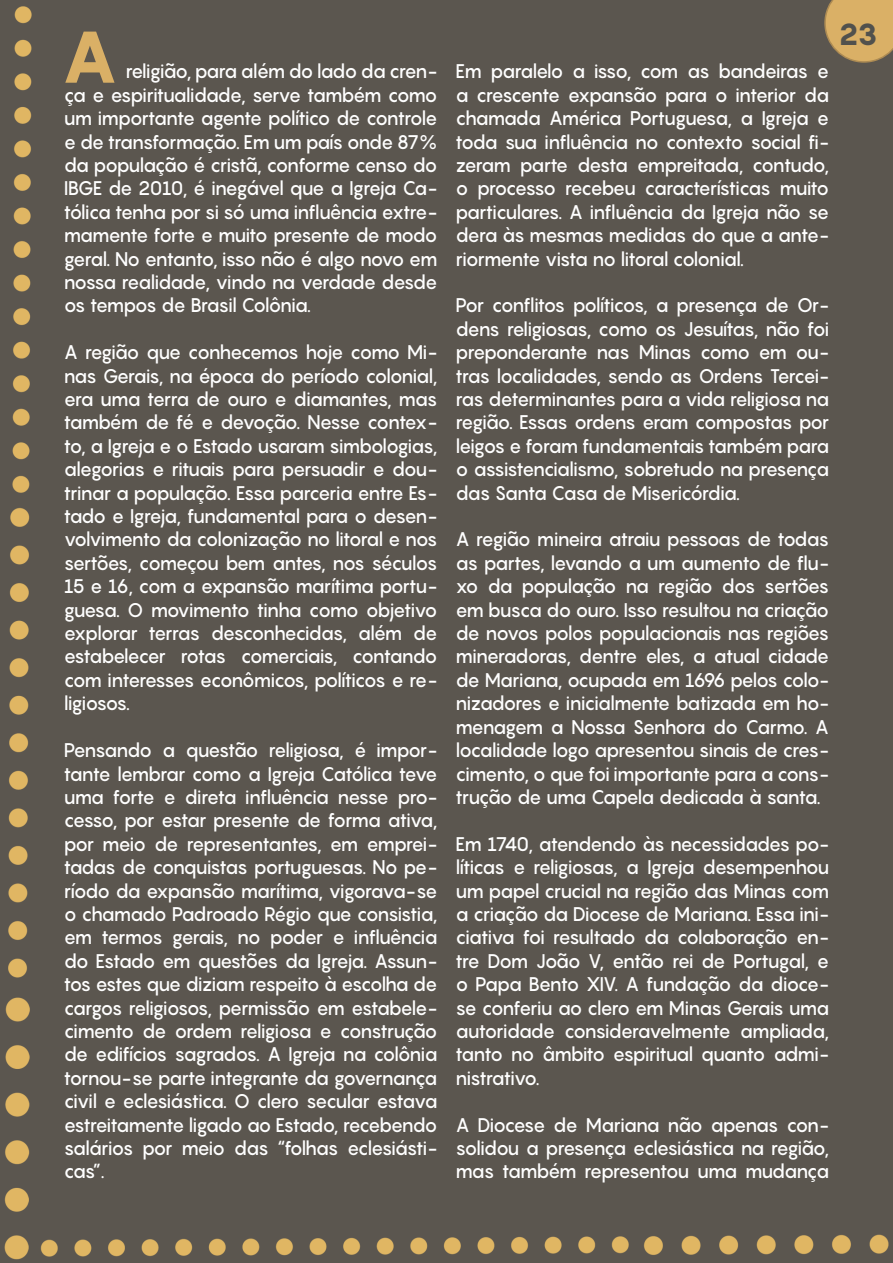
<style>
.page{position:relative;width:893px;height:1263px;background:#5b564f}
.page>*{position:absolute;margin:0;border:0;box-sizing:border-box;transform-origin:0 0}
.t1{font:800 72px "Pangram";color:#dab066}
.t2{font:800 30px "Pangram";color:#51514d}
.t3{font:500 19.5px/23.4px "Pangram";letter-spacing:-.07em;color:#fff;text-align:justify;scale:.95 1}
</style>
<div class="page">
<svg style="left:824px;top:0;width:69px;height:63px;background:#c8a362"></svg>
<p class="t1" style="left:60px;top:10px;width:61px">A</p>
<p class="t2" style="left:839px;top:14px;width:41px">23</p>
<p class="t3" style="left:64px;top:59px;width:395px;text-indent:62px">religião, para além do lado da cren&shy;ça e espiritualidade, serve também como um importante agente político de controle e de transformação. Em um país onde 87% da população é cristã, conforme censo do IBGE de 2010, é inegável que a Igreja Ca&shy;tólica tenha por si só uma influência extre&shy;mamente forte e muito presente de modo geral. No entanto, isso não é algo novo em nossa realidade, vindo na verdade desde os tempos de Brasil Colônia.</p>
<p class="t3" style="left:64px;top:340px;width:395px">A região que conhecemos hoje como Mi&shy;nas Gerais, na época do período colonial, era uma terra de ouro e diamantes, mas também de fé e devoção. Nesse contex&shy;to, a Igreja e o Estado usaram simbologias, alegorias e rituais para persuadir e dou&shy;trinar a população. Essa parceria entre Es&shy;tado e Igreja, fundamental para o desen&shy;volvimento da colonização no litoral e nos sertões, começou bem antes, nos séculos 15 e 16, com a expansão marítima portu&shy;guesa. O movimento tinha como objetivo explorar terras desconhecidas, além de estabelecer rotas comerciais, contando com interesses econômicos, políticos e re&shy;ligiosos.</p>
<p class="t3" style="left:64px;top:738px;width:395px">Pensando a questão religiosa, é impor&shy;tante lembrar como a Igreja Católica teve uma forte e direta influência nesse pro&shy;cesso, por estar presente de forma ativa, por meio de representantes, em emprei&shy;tadas de conquistas portuguesas. No pe&shy;ríodo da expansão marítima, vigorava-se o chamado Padroado Régio que consistia, em termos gerais, no poder e influência do Estado em questões da Igreja. Assun&shy;tos estes que diziam respeito à escolha de cargos religiosos, permissão em estabele&shy;cimento de ordem religiosa e construção de edifícios sagrados. A Igreja na colônia tornou-se parte integrante da governança civil e eclesiástica. O clero secular estava estreitamente ligado ao Estado, recebendo salários por meio das “folhas eclesiásti&shy;cas”.</p>
<p class="t3" style="left:455px;top:59px;width:395px">Em paralelo a isso, com as bandeiras e a crescente expansão para o interior da chamada América Portuguesa, a Igreja e toda sua influência no contexto social fi&shy;zeram parte desta empreitada, contudo, o processo recebeu características muito particulares. A influência da Igreja não se dera às mesmas medidas do que a ante&shy;riormente vista no litoral colonial.</p>
<p class="t3" style="left:455px;top:293px;width:395px">Por conflitos políticos, a presença de Or&shy;dens religiosas, como os Jesuítas, não foi preponderante nas Minas como em ou&shy;tras localidades, sendo as Ordens Tercei&shy;ras determinantes para a vida religiosa na região. Essas ordens eram compostas por leigos e foram fundamentais também para o assistencialismo, sobretudo na presença das Santa Casa de Misericórdia.</p>
<p class="t3" style="left:455px;top:527px;width:395px">A região mineira atraiu pessoas de todas as partes, levando a um aumento de flu&shy;xo da população na região dos sertões em busca do ouro. Isso resultou na criação de novos polos populacionais nas regiões mineradoras, dentre eles, a atual cidade de Mariana, ocupada em 1696 pelos colo&shy;nizadores e inicialmente batizada em ho&shy;menagem a Nossa Senhora do Carmo. A localidade logo apresentou sinais de cres&shy;cimento, o que foi importante para a cons&shy;trução de uma Capela dedicada à santa.</p>
<p class="t3" style="left:455px;top:832px;width:395px">Em 1740, atendendo às necessidades po&shy;líticas e religiosas, a Igreja desempenhou um papel crucial na região das Minas com a criação da Diocese de Mariana. Essa ini&shy;ciativa foi resultado da colaboração en&shy;tre Dom João V, então rei de Portugal, e o Papa Bento XIV. A fundação da dioce&shy;se conferiu ao clero em Minas Gerais uma autoridade consideravelmente ampliada, tanto no âmbito espiritual quanto admi&shy;nistrativo.</p>
<p class="t3" style="left:455px;top:1112px;width:395px">A Diocese de Mariana não apenas con&shy;solidou a presença eclesiástica na região, mas também representou uma mudança</p>
</div>
